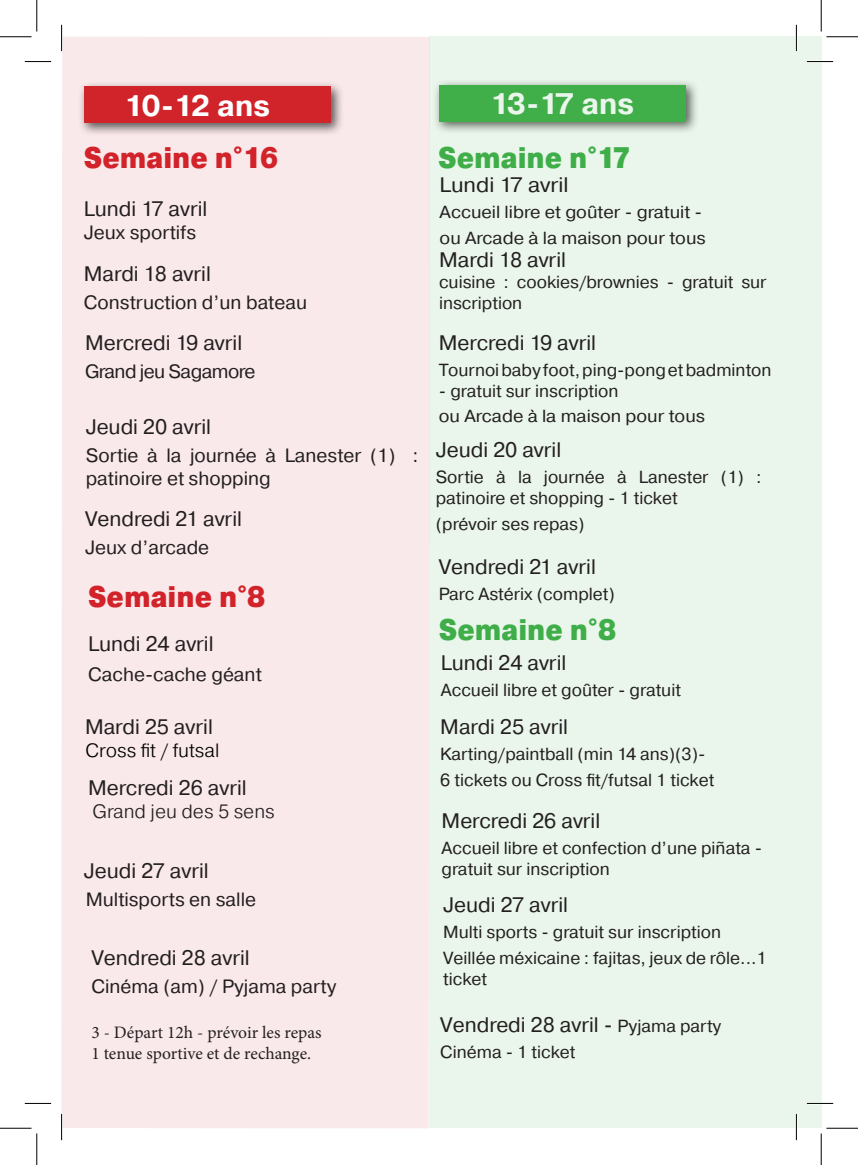
<style>
.page{position:relative;width:858px;height:1165px;background:#fff}
.page>*{position:absolute;margin:0;border:0;box-sizing:border-box;transform-origin:0 0}
.t1{font:900 29.75px "Pragmatica Cond";color:#3fae49}
.t2{font:900 29.75px "Pragmatica Cond";color:#d2222a}
.t3{font:700 29.75px "Pragmatica";letter-spacing:-.04em;color:#fff}
.t4{font:21px "Pragmatica";color:#231f20}
.t5{font:21px "Pragmatica";color:#231f20;scale:1.04 1}
.t6{font:19.25px/23.1px "Pragmatica";color:#231f20}
.t7{font:19.25px "Pragmatica";letter-spacing:-.03em;color:#231f20}
.t8{font:300 19.25px "Pragmatica";color:#231f20}
.t9{font:300 19.25px "Pragmatica";color:#000}
.t10{font:17.5px/21px "Pragmatica";color:#231f20}
.t11{font:17.5px/25.7px "Pragmatica";color:#231f20;scale:1.04 1}
.t12{font:17.5px/21px "Minion Pro";color:#231f20}
.s1{font-size:17.5px}
</style>
<div class="page">
<div style="left:61px;top:37px;width:368px;height:1091px;background:#fae9ea"></div>
<div style="left:429px;top:37px;width:392px;height:1091px;background:#eaf6eb"></div>
<div style="left:78px;top:80px;width:266px;height:56px;background:#231f20;opacity:.75"></div>
<div style="left:84px;top:86px;width:247px;height:37px;background:#d1232a"></div>
<hr style="left:806px;top:60px;width:26px;height:3px;background:#fff">
<hr style="left:806px;top:1102px;width:26px;height:2px;background:#fff">
<hr style="left:60px;top:25px;width:3px;height:26px;background:#fff">
<hr style="left:60px;top:1114px;width:3px;height:26px;background:#fff">
<hr style="left:795px;top:25px;width:2px;height:26px;background:#fff">
<hr style="left:795px;top:1114px;width:2px;height:26px;background:#fff">
<svg style="left:25px;top:61px;width:26px;height:1px"></svg>
<svg style="left:806px;top:61px;width:26px;height:1px"></svg>
<svg style="left:25px;top:1103px;width:26px;height:1px"></svg>
<svg style="left:806px;top:1103px;width:26px;height:1px"></svg>
<svg style="left:61px;top:25px;width:1px;height:26px"></svg>
<svg style="left:61px;top:1114px;width:1px;height:26px"></svg>
<svg style="left:795px;top:25px;width:1px;height:26px"></svg>
<svg style="left:795px;top:1114px;width:1px;height:26px"></svg>
<hr style="left:0;top:36px;width:32px;height:1px;background:#000">
<hr style="left:826px;top:36px;width:31px;height:1px;background:#000">
<hr style="left:0;top:1128px;width:32px;height:1px;background:#000">
<hr style="left:826px;top:1128px;width:31px;height:1px;background:#000">
<hr style="left:36px;top:0;width:1px;height:32px;background:#000">
<hr style="left:36px;top:1133px;width:1px;height:32px;background:#000">
<hr style="left:820px;top:0;width:1px;height:32px;background:#000">
<hr style="left:820px;top:1133px;width:1px;height:32px;background:#000">
<h1 class="t3" style="left:125px;top:86px;width:147px">10-12 ans</h1>
<h1 class="t2" style="left:84px;top:139px;width:196px">Semaine n°16</h1>
<p class="t4" style="left:84px;top:196px;width:125px">Lundi 17 avril</p>
<p class="t6" style="left:84px;top:221px;width:114px">Jeux sportifs</p>
<p class="t4" style="left:84px;top:261px;width:128px">Mardi 18 avril</p>
<p class="t6" style="left:84px;top:291px;width:225px">Construction d’un bateau</p>
<p class="t4" style="left:85px;top:329px;width:159px">Mercredi 19 avril</p>
<p class="t7" style="left:85px;top:359px;width:172px">Grand jeu Sagamore</p>
<p class="t4" style="left:86px;top:414px;width:127px">Jeudi 20 avril</p>
<p class="t6" style="left:86px;top:444px;width:334px">Sortie à la journée à Lanester (1) : patinoire et shopping</p>
<p class="t4" style="left:85px;top:506px;width:158px">Vendredi 21 avril</p>
<p class="t6" style="left:85px;top:536px;width:126px">Jeux d’arcade</p>
<h1 class="t2" style="left:88px;top:577px;width:179px">Semaine n°8</h1>
<p class="t4" style="left:88px;top:631px;width:127px">Lundi 24 avril</p>
<p class="t6" style="left:88px;top:664px;width:175px">Cache-cache géant</p>
<p class="t4" style="left:85px;top:714px;width:129px">Mardi 25 avril</p>
<p class="t9" style="left:85px;top:738px;width:136px">Cross fit / futsal</p>
<p class="t4" style="left:88px;top:775px;width:160px">Mercredi 26 avril</p>
<p class="t8" style="left:93px;top:799px;width:184px">Grand jeu des 5 sens</p>
<p class="t4" style="left:84px;top:857px;width:126px">Jeudi 27 avril</p>
<p class="t6" style="left:86px;top:888px;width:172px">Multisports en salle</p>
<p class="t4" style="left:91px;top:944px;width:160px">Vendredi 28 avril</p>
<p class="t6" style="left:91px;top:975px;width:246px">Cinéma (am) / Pyjama party</p>
<p class="t12" style="left:91px;top:1022px;width:231px">3 - Départ 12h - prévoir les repas<br>1 tenue sportive et de rechange.</p>
<h1 class="t3" style="left:490px;top:85px;width:145px">13-17 ans</h1>
<h1 class="t1" style="left:438px;top:139px;width:194px">Semaine n°17</h1>
<p class="t5" style="left:439px;top:172px;width:125px">Lundi 17 avril</p>
<p class="t11" style="left:439px;top:200px;width:257px">Accueil libre et goûter - gratuit - ou Arcade à la maison pour tous</p>
<p class="t4" style="left:439px;top:247px;width:128px">Mardi 18 avril</p>
<p class="t10" style="left:439px;top:272px;width:329px">cuisine : cookies/brownies - gratuit sur inscription</p>
<p class="t4" style="left:439px;top:329px;width:159px">Mercredi 19 avril</p>
<p class="t10" style="left:439px;top:359px;width:334px">Tournoi baby foot, ping-pong et badminton</p>
<p class="t10" style="left:439px;top:378px;width:267px;line-height:25.7px">- gratuit sur inscription<br>ou Arcade à la maison pour tous</p>
<p class="t4" style="left:435px;top:436px;width:127px">Jeudi 20 avril</p>
<p class="t10" style="left:435px;top:466px;width:327px">Sortie à la journée à Lanester (1) : patinoire et shopping - 1 ticket</p>
<p class="t10" style="left:435px;top:513px;width:150px">(prévoir ses repas)</p>
<p class="t4" style="left:438px;top:554px;width:158px">Vendredi 21 avril</p>
<p class="t10" style="left:438px;top:584px;width:177px">Parc Astérix (complet)</p>
<h1 class="t1" style="left:439px;top:611px;width:179px">Semaine n°8</h1>
<p class="t4" style="left:441px;top:649px;width:127px">Lundi 24 avril</p>
<p class="t10" style="left:441px;top:679px;width:241px">Accueil libre et goûter - gratuit</p>
<p class="t4" style="left:440px;top:714px;width:129px">Mardi 25 avril</p>
<p class="t10" style="left:440px;top:741px;width:275px;line-height:25.9px">Karting/paintball (min 14 ans)(3)-<br>6 tickets ou Cross fit/futsal 1 ticket</p>
<p class="t4" style="left:441px;top:808px;width:160px">Mercredi 26 avril</p>
<p class="t10" style="left:441px;top:837px;width:322px">Accueil libre et confection d’une piñata - gratuit sur inscription</p>
<p class="t4" style="left:443px;top:892px;width:126px">Jeudi 27 avril</p>
<p class="t10" style="left:443px;top:919px;width:325px;line-height:25.9px">Multi sports - gratuit sur inscription<br>Veillée méxicaine : fajitas, jeux de rôle...1</p>
<p class="t10" style="left:443px;top:969px;width:45px">ticket</p>
<p class="t4" style="left:440px;top:1012px;width:282px">Vendredi 28 avril - <span class="s1">Pyjama party</span></p>
<p class="t10" style="left:440px;top:1042px;width:137px">Cinéma - 1 ticket</p>
</div>
